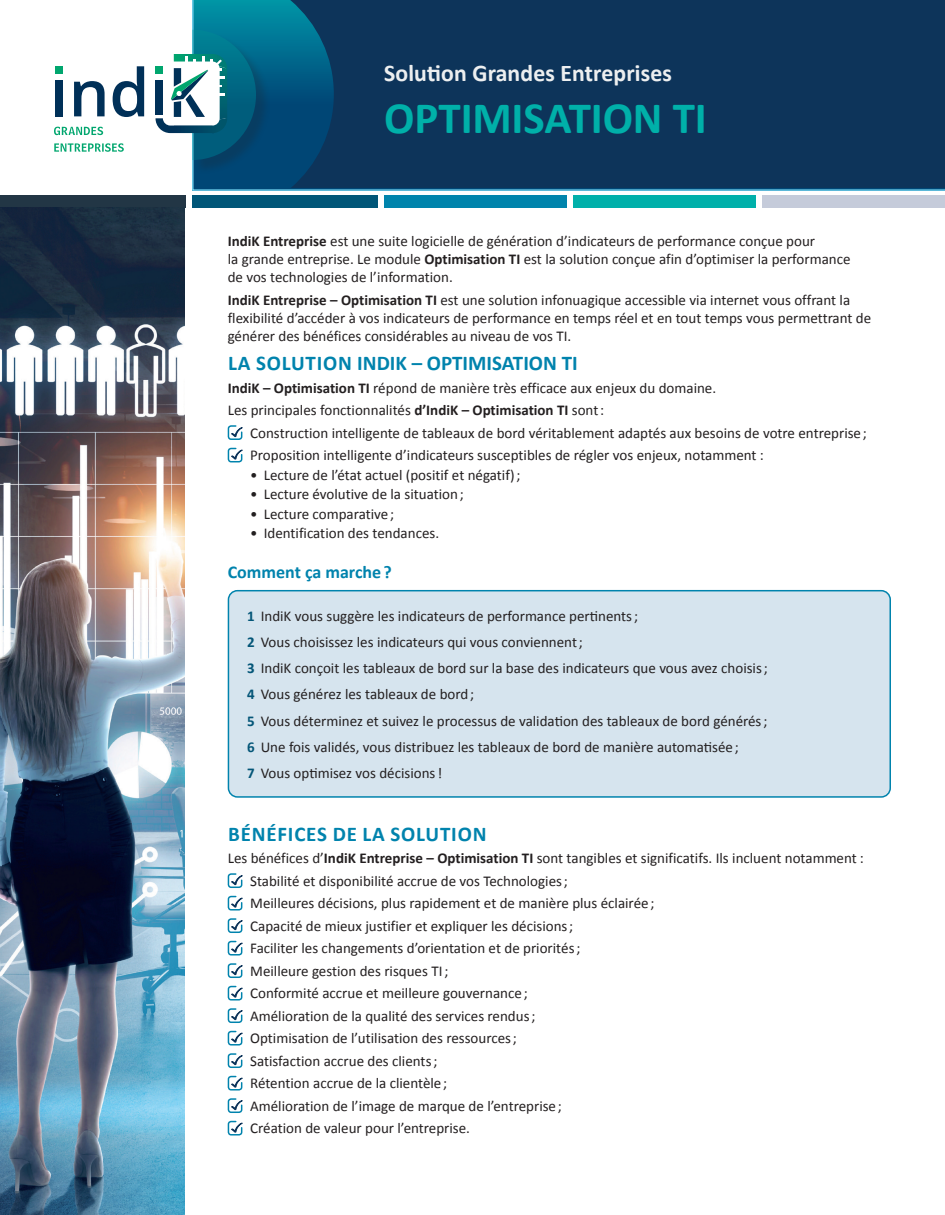
<style>
.page{position:relative;width:945px;height:1215px;background:#fff}
.page>*{position:absolute;margin:0;border:0;box-sizing:border-box;transform-origin:0 0}
.Titre_page{font:700 45px "Calibri";letter-spacing:-.005em;color:#00b0a9}
.t1{font:700 24px "Calibri";color:#edeff0}
.Txt_courant{font:700 21px "Calibri";color:#0083ad}
.Titre_N1{font:700 21px "Calibri";letter-spacing:.04em;color:#0083ad}
.Titre_N2{font:700 18px "Calibri";color:#0083ad}
.Txt_courant-2{font:15px/18px "Calibri";color:#231f20}
.Crochet{font:15px "Calibri";color:#231f20}
.Numérotation{font:15px "Calibri";color:#231f20}
.s1{font-weight:700}
.s2{font-weight:700;color:#045678}
</style>
<div class="page">
<svg style="left:192px;top:0;width:753px;height:191px;background:#1a80a1"></svg>
<div style="left:0;top:196px;width:185px;height:12px;background:#223645"></div>
<div style="left:384px;top:196px;width:182px;height:12px;background:#0084ac"></div>
<div style="left:573px;top:196px;width:183px;height:12px;background:#00b0aa"></div>
<div style="left:763px;top:196px;width:182px;height:12px;background:#c5cbda"></div>
<div style="left:192px;top:196px;width:185px;height:12px;background:#015678"></div>
<svg style="left:257px;top:0;width:688px;height:188px;background:#0b375d"></svg>
<div style="left:194px;top:32px;width:77px;height:143px;background:#231f20;opacity:.75"></div>
<svg style="left:54px;top:143px;width:70px;height:9px"></svg>
<svg style="left:54px;top:127px;width:49px;height:8px"></svg>
<div style="left:55px;top:80px;width:7px;height:36px;background:#003058"></div>
<svg style="left:74px;top:81px;width:31px;height:35px"></svg>
<svg style="left:113px;top:66px;width:31px;height:51px"></svg>
<div style="left:55px;top:66px;width:7px;height:8px;background:#00a66e"></div>
<svg style="left:156px;top:30px;width:100px;height:130px"></svg>
<img style="left:0;top:208px;width:184px;height:1007px">
<svg style="left:227px;top:425px;width:16px;height:15px"></svg>
<svg style="left:227px;top:447px;width:16px;height:16px"></svg>
<div style="left:228px;top:591px;width:662px;height:206px;background:#d6e4ee;border-radius:9px"></div>
<div style="left:228px;top:590px;width:663px;height:208px;border:2px solid #0083ad;border-radius:9px"></div>
<svg style="left:227px;top:873px;width:16px;height:15px"></svg>
<svg style="left:227px;top:895px;width:16px;height:16px"></svg>
<svg style="left:227px;top:918px;width:16px;height:15px"></svg>
<svg style="left:227px;top:940px;width:16px;height:16px"></svg>
<svg style="left:227px;top:963px;width:16px;height:15px"></svg>
<svg style="left:227px;top:985px;width:16px;height:16px"></svg>
<svg style="left:227px;top:1008px;width:16px;height:15px"></svg>
<svg style="left:227px;top:1030px;width:16px;height:16px"></svg>
<svg style="left:227px;top:1053px;width:16px;height:15px"></svg>
<svg style="left:227px;top:1075px;width:16px;height:16px"></svg>
<svg style="left:227px;top:1098px;width:16px;height:15px"></svg>
<svg style="left:227px;top:1120px;width:16px;height:16px"></svg>
<p class="t1" style="left:384px;top:58px;width:290px">Solution Grandes Entreprises</p>
<p class="Titre_page" style="left:384px;top:89px;width:324px">OPTIMISATION TI</p>
<p class="Txt_courant-2" style="left:228px;top:232px;width:624px"><span class="s1">IndiK Entreprise</span> est une suite logicielle de génération d’indicateurs de performance conçue pour<br>la grande entreprise. Le module <span class="s1">Optimisation TI</span> est la solution conçue afin d’optimiser la performance de vos technologies de l’information.</p>
<p class="Txt_courant-2" style="left:228px;top:291px;width:645px"><span class="s1">IndiK Entreprise – Optimisation TI</span> est une solution infonuagique accessible via internet vous offrant la flexibilité d’accéder à vos indicateurs de performance en temps réel et en tout temps vous permettrant de générer des bénéfices considérables au niveau de vos TI.</p>
<p class="Txt_courant" style="left:228px;top:350px;width:351px">LA SOLUTION INDIK – OPTIMISATION TI</p>
<p class="Txt_courant-2" style="left:228px;top:379px;width:490px"><span class="s1">IndiK – Optimisation TI</span> répond de manière très efficace aux enjeux du domaine.</p>
<p class="Txt_courant-2" style="left:228px;top:401px;width:378px">Les principales fonctionnalités <span class="s1">d’IndiK – Optimisation TI</span> sont :</p>
<p class="Crochet" style="left:250px;top:423px;width:618px">Construction intelligente de tableaux de bord véritablement adaptés aux besoins de votre entreprise ;</p>
<p class="Crochet" style="left:250px;top:446px;width:515px">Proposition intelligente d’indicateurs susceptibles de régler vos enjeux, notamment :</p>
<p class="Txt_courant-2" style="left:250px;top:466px;width:272px">• Lecture de l’état actuel (positif et négatif) ;</p>
<p class="Txt_courant-2" style="left:250px;top:485px;width:215px">• Lecture évolutive de la situation ;</p>
<p class="Txt_courant-2" style="left:250px;top:505px;width:146px">• Lecture comparative ;</p>
<p class="Txt_courant-2" style="left:250px;top:524px;width:190px">• Identification des tendances.</p>
<p class="Titre_N2" style="left:228px;top:560px;width:166px">Comment ça marche ?</p>
<p class="Numérotation" style="left:247px;top:606px;width:392px"><span class="s2">1</span> IndiK vous suggère les indicateurs de performance pertinents ;</p>
<p class="Numérotation" style="left:247px;top:632px;width:337px"><span class="s2">2</span> Vous choisissez les indicateurs qui vous conviennent ;</p>
<p class="Numérotation" style="left:247px;top:659px;width:522px"><span class="s2">3</span> IndiK conçoit les tableaux de bord sur la base des indicateurs que vous avez choisis ;</p>
<p class="Numérotation" style="left:247px;top:685px;width:229px"><span class="s2">4</span> Vous générez les tableaux de bord ;</p>
<p class="Numérotation" style="left:247px;top:711px;width:522px"><span class="s2">5</span> Vous déterminez et suivez le processus de validation des tableaux de bord générés ;</p>
<p class="Numérotation" style="left:247px;top:737px;width:493px"><span class="s2">6</span> Une fois validés, vous distribuez les tableaux de bord de manière automatisée ;</p>
<p class="Numérotation" style="left:247px;top:764px;width:197px"><span class="s2">7</span> Vous optimisez vos décisions !</p>
<p class="Titre_N1" style="left:228px;top:821px;width:260px">BÉNÉFICES DE LA SOLUTION</p>
<p class="Txt_courant-2" style="left:228px;top:849px;width:638px">Les bénéfices d’<span class="s1">IndiK Entreprise – Optimisation TI</span> sont tangibles et significatifs. Ils incluent notamment :</p>
<p class="Crochet" style="left:250px;top:871px;width:319px">Stabilité et disponibilité accrue de vos Technologies ;</p>
<p class="Crochet" style="left:250px;top:894px;width:406px">Meilleures décisions, plus rapidement et de manière plus éclairée ;</p>
<p class="Crochet" style="left:250px;top:916px;width:325px">Capacité de mieux justifier et expliquer les décisions ;</p>
<p class="Crochet" style="left:250px;top:939px;width:332px">Faciliter les changements d’orientation et de priorités ;</p>
<p class="Crochet" style="left:250px;top:961px;width:200px">Meilleure gestion des risques TI ;</p>
<p class="Crochet" style="left:250px;top:984px;width:279px">Conformité accrue et meilleure gouvernance ;</p>
<p class="Crochet" style="left:250px;top:1006px;width:287px">Amélioration de la qualité des services rendus ;</p>
<p class="Crochet" style="left:250px;top:1029px;width:268px">Optimisation de l’utilisation des ressources ;</p>
<p class="Crochet" style="left:250px;top:1051px;width:189px">Satisfaction accrue des clients ;</p>
<p class="Crochet" style="left:250px;top:1074px;width:199px">Rétention accrue de la clientèle ;</p>
<p class="Crochet" style="left:250px;top:1096px;width:313px">Amélioration de l’image de marque de l’entreprise ;</p>
<p class="Crochet" style="left:250px;top:1119px;width:221px">Création de valeur pour l’entreprise.</p>
</div>
